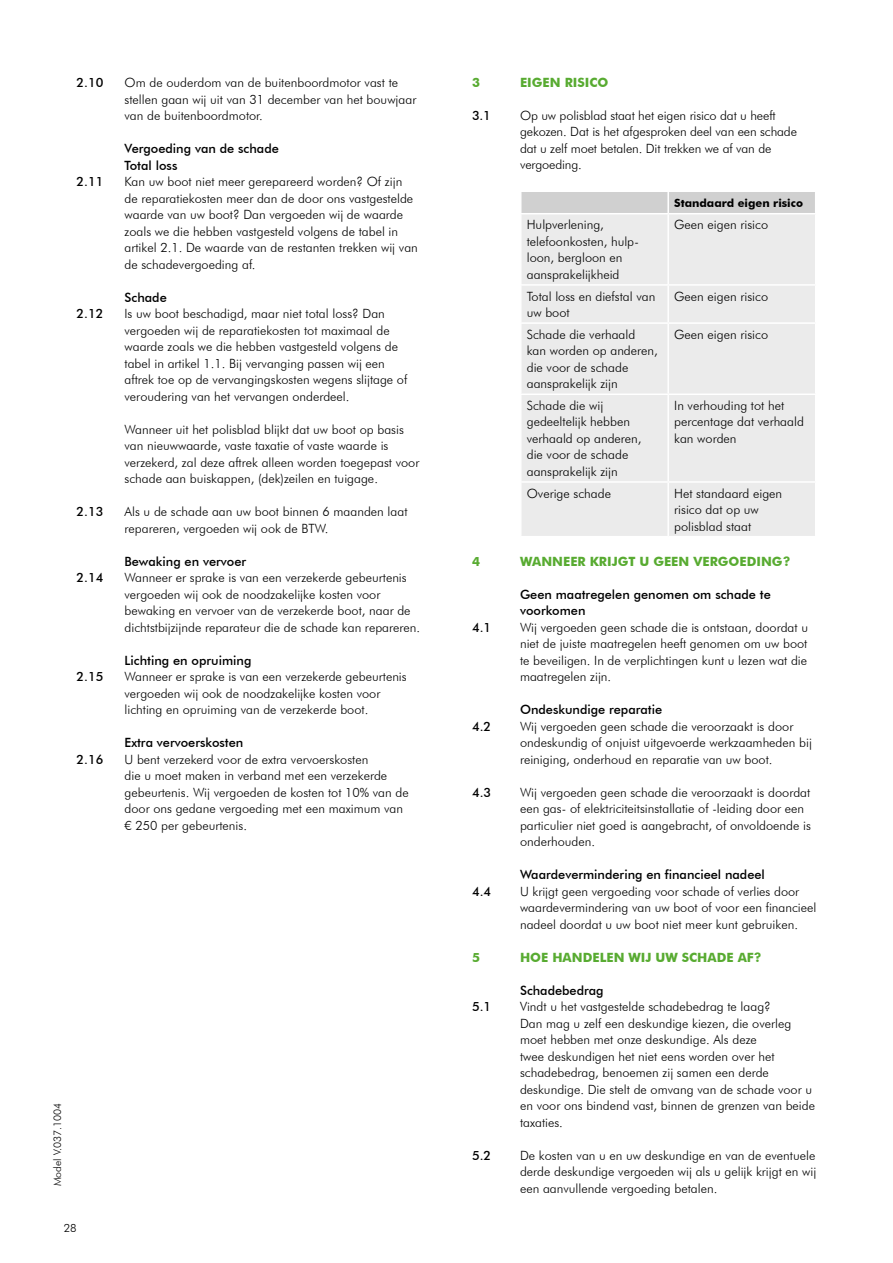
<style>
.page{position:relative;width:893px;height:1263px;background:#fff}
.page>*{position:absolute;margin:0;border:0;box-sizing:border-box;transform-origin:0 0}
.t1{font:300 12.75px/16.5px "Futura BT";color:#000}
.t2{font:500 12.75px/16.5px "Futura BT";color:#000}
.t3{font:700 12.75px "Futura BT";color:#58ab31}
.t4{font:700 11.25px "Futura BT";color:#000}
.t5{font:300 11.25px "Futura BT";color:#000}
.t6{font:300 10.5px "Futura BT";color:#000}
</style>
<div class="page">
<div style="left:521px;top:214px;width:294px;height:322px;background:#ebebeb"></div>
<hr style="left:667px;top:214px;width:2px;height:70px;background:#fff">
<hr style="left:520px;top:284px;width:148px;height:2px;background:#fff">
<hr style="left:668px;top:284px;width:148px;height:2px;background:#fff">
<hr style="left:667px;top:286px;width:2px;height:36px;background:#fff">
<hr style="left:520px;top:322px;width:148px;height:2px;background:#fff">
<hr style="left:668px;top:322px;width:148px;height:2px;background:#fff">
<hr style="left:667px;top:324px;width:2px;height:69px;background:#fff">
<hr style="left:520px;top:393px;width:148px;height:2px;background:#fff">
<div style="left:521px;top:192px;width:294px;height:21px;background:#d0d0d0"></div>
<hr style="left:668px;top:393px;width:148px;height:2px;background:#fff">
<hr style="left:667px;top:395px;width:2px;height:86px;background:#fff">
<hr style="left:520px;top:481px;width:148px;height:2px;background:#fff">
<hr style="left:668px;top:481px;width:148px;height:2px;background:#fff">
<hr style="left:667px;top:483px;width:2px;height:53px;background:#fff">
<p class="t2" style="left:77px;top:74px;width:28px">2.10</p>
<p class="t1" style="left:125px;top:74px;width:293px">Om de ouderdom van de buitenboordmotor vast te stellen gaan wij uit van 31 december van het bouwjaar van de buitenboordmotor.</p>
<p class="t2" style="left:125px;top:140px;width:156px">Vergoeding van de schade<br>Total loss</p>
<p class="t2" style="left:77px;top:173px;width:28px">2.11</p>
<p class="t1" style="left:125px;top:173px;width:295px">Kan uw boot niet meer gerepareerd worden? Of zijn de reparatiekosten meer dan de door ons vastgestelde waarde van uw boot? Dan vergoeden wij de waarde zoals we die hebben vastgesteld volgens de tabel in artikel 2.1. De waarde van de restanten trekken wij van de schadevergoeding af.</p>
<p class="t2" style="left:125px;top:289px;width:44px">Schade</p>
<p class="t2" style="left:77px;top:305px;width:28px">2.12</p>
<p class="t1" style="left:125px;top:305px;width:284px">Is uw boot beschadigd, maar niet total loss? Dan vergoeden wij de reparatiekosten tot maximaal de waarde zoals we die hebben vastgesteld volgens de tabel in artikel 1.1. Bij vervanging passen wij een aftrek toe op de vervangingskosten wegens slijtage of veroudering van het vervangen onderdeel.</p>
<p class="t1" style="left:125px;top:421px;width:296px">Wanneer uit het polisblad blijkt dat uw boot op basis van nieuwwaarde, vaste taxatie of vaste waarde is verzekerd, zal deze aftrek alleen worden toegepast voor schade aan buiskappen, (dek)zeilen en tuigage.</p>
<p class="t2" style="left:77px;top:503px;width:28px">2.13</p>
<p class="t1" style="left:125px;top:503px;width:284px">Als u de schade aan uw boot binnen 6 maanden laat repareren, vergoeden wij ook de BTW.</p>
<p class="t2" style="left:125px;top:553px;width:123px">Bewaking en vervoer</p>
<p class="t2" style="left:77px;top:569px;width:28px">2.14</p>
<p class="t1" style="left:125px;top:569px;width:297px">Wanneer er sprake is van een verzekerde gebeurtenis vergoeden wij ook de noodzakelijke kosten voor bewaking en vervoer van de verzekerde boot, naar de dichtstbijzijnde reparateur die de schade kan repareren.</p>
<p class="t2" style="left:125px;top:652px;width:128px">Lichting en opruiming</p>
<p class="t2" style="left:77px;top:668px;width:28px">2.15</p>
<p class="t1" style="left:125px;top:668px;width:284px">Wanneer er sprake is van een verzekerde gebeurtenis vergoeden wij ook de noodzakelijke kosten voor lichting en opruiming van de verzekerde boot.</p>
<p class="t2" style="left:125px;top:734px;width:120px">Extra vervoerskosten</p>
<p class="t2" style="left:77px;top:751px;width:28px">2.16</p>
<p class="t1" style="left:125px;top:751px;width:286px">U bent verzekerd voor de extra vervoerskosten<br>die u moet maken in verband met een verzekerde gebeurtenis. Wij vergoeden de kosten tot 10% van de door ons gedane vergoeding met een maximum van € 250 per gebeurtenis.</p>
<p class="t6" style="left:51px;top:1186px;width:85px;rotate:-90deg">Model V.037.1004</p>
<p class="t5" style="left:64px;top:1221px;width:14px">28</p>
<p class="t3" style="left:472px;top:75px;width:9px">3</p>
<p class="t3" style="left:520px;top:75px;width:90px">EIGEN RISICO</p>
<p class="t2" style="left:472px;top:107px;width:20px">3.1</p>
<p class="t1" style="left:520px;top:107px;width:279px">Op uw polisblad staat het eigen risico dat u heeft gekozen. Dat is het afgesproken deel van een schade dat u zelf moet betalen. Dit trekken we af van de vergoeding.</p>
<p class="t4" style="left:674px;top:196px;width:130px">Standaard eigen risico</p>
<p class="t1" style="left:527px;top:216px;width:114px">Hulpverlening, telefoonkosten, hulp&shy;loon, bergloon en aansprakelijkheid</p>
<p class="t1" style="left:674px;top:216px;width:95px">Geen eigen risico</p>
<p class="t1" style="left:527px;top:288px;width:130px">Total loss en diefstal van uw boot</p>
<p class="t1" style="left:674px;top:288px;width:95px">Geen eigen risico</p>
<p class="t1" style="left:527px;top:326px;width:133px">Schade die verhaald<br>kan worden op anderen, die voor de schade aansprakelijk zijn</p>
<p class="t1" style="left:674px;top:326px;width:95px">Geen eigen risico</p>
<p class="t1" style="left:527px;top:397px;width:116px">Schade die wij gedeeltelijk hebben verhaald op anderen, die voor de schade aansprakelijk zijn</p>
<p class="t1" style="left:674px;top:397px;width:131px">In verhouding tot het percentage dat verhaald kan worden</p>
<p class="t1" style="left:527px;top:485px;width:86px">Overige schade</p>
<p class="t1" style="left:674px;top:485px;width:110px">Het standaard eigen risico dat op uw polisblad staat</p>
<p class="t3" style="left:472px;top:553px;width:9px">4</p>
<p class="t3" style="left:520px;top:553px;width:272px">WANNEER KRIJGT U GEEN VERGOEDING?</p>
<p class="t2" style="left:520px;top:586px;width:252px">Geen maatregelen genomen om schade te voorkomen</p>
<p class="t2" style="left:472px;top:619px;width:21px">4.1</p>
<p class="t1" style="left:520px;top:619px;width:290px;text-align:justify">Wij vergoeden geen schade die is ontstaan, doordat u niet de juiste maatregelen heeft genomen om uw boot te beveiligen. In de verplichtingen kunt u lezen wat die maatregelen zijn.</p>
<p class="t2" style="left:520px;top:701px;width:144px">Ondeskundige reparatie</p>
<p class="t2" style="left:472px;top:718px;width:21px">4.2</p>
<p class="t1" style="left:520px;top:718px;width:293px">Wij vergoeden geen schade die veroorzaakt is door ondeskundig of onjuist uitgevoerde werkzaamheden bij reiniging, onderhoud en reparatie van uw boot.</p>
<p class="t2" style="left:472px;top:784px;width:21px">4.3</p>
<p class="t1" style="left:520px;top:784px;width:292px">Wij vergoeden geen schade die veroorzaakt is doordat een gas- of elektriciteitsinstallatie of -leiding door een particulier niet goed is aangebracht, of onvoldoende is onderhouden.</p>
<p class="t2" style="left:520px;top:866px;width:246px">Waardevermindering en financieel nadeel</p>
<p class="t2" style="left:472px;top:883px;width:21px">4.4</p>
<p class="t1" style="left:520px;top:883px;width:298px">U krijgt geen vergoeding voor schade of verlies door waardevermindering van uw boot of voor een financieel nadeel doordat u uw boot niet meer kunt gebruiken.</p>
<p class="t3" style="left:472px;top:949px;width:9px">5</p>
<p class="t3" style="left:520px;top:949px;width:243px">HOE HANDELEN WIJ UW SCHADE AF?</p>
<p class="t2" style="left:520px;top:982px;width:85px">Schadebedrag</p>
<p class="t2" style="left:472px;top:998px;width:21px">5.1</p>
<p class="t1" style="left:520px;top:998px;width:297px">Vindt u het vastgestelde schadebedrag te laag?<br>Dan mag u zelf een deskundige kiezen, die overleg moet hebben met onze deskundige. Als deze<br>twee deskundigen het niet eens worden over het schadebedrag, benoemen zij samen een derde deskundige. Die stelt de omvang van de schade voor u en voor ons bindend vast, binnen de grenzen van beide taxaties.</p>
<p class="t2" style="left:472px;top:1147px;width:21px">5.2</p>
<p class="t1" style="left:520px;top:1147px;width:298px;text-align:justify">De kosten van u en uw deskundige en van de eventuele derde deskundige vergoeden wij als u gelijk krijgt en wij een aanvullende vergoeding betalen.</p>
</div>
